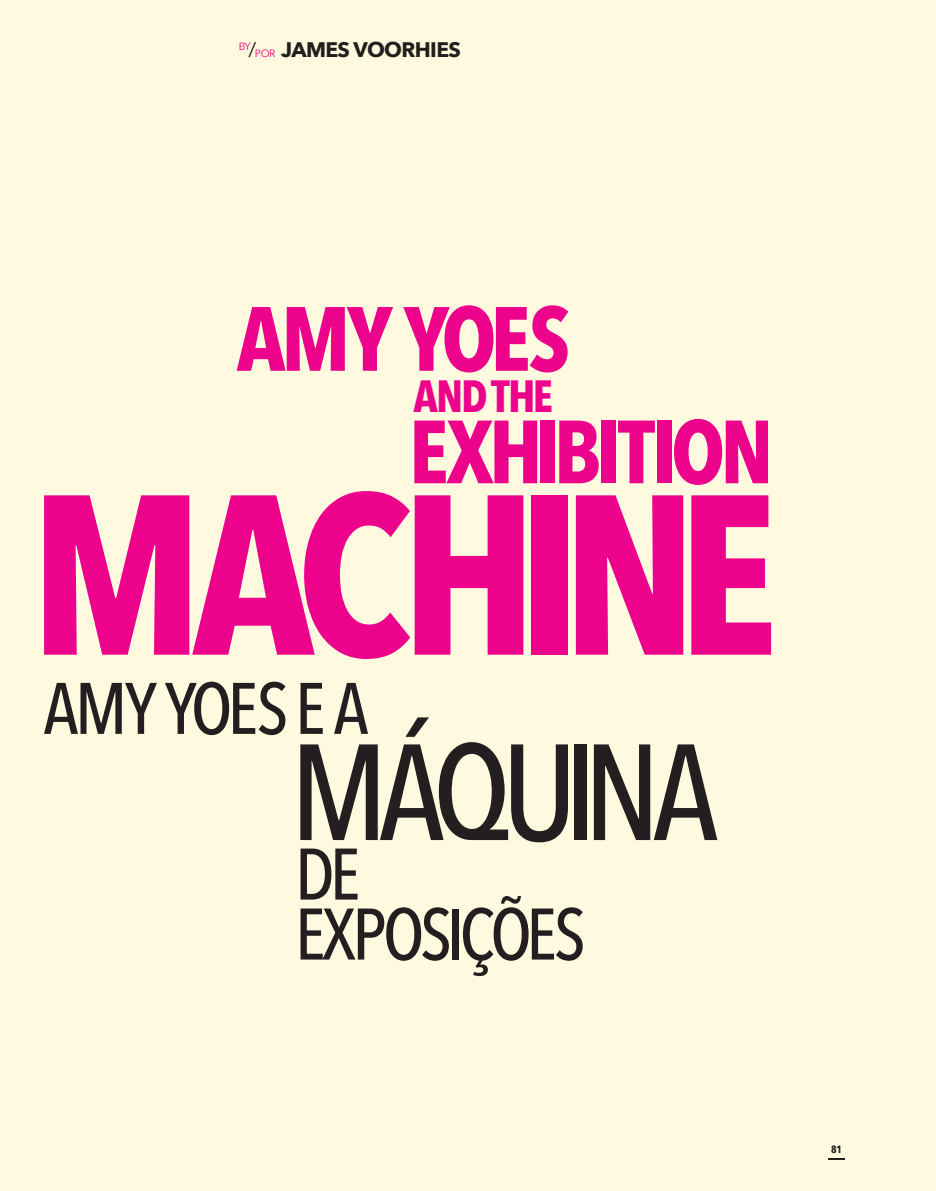
<style>
.page{position:relative;width:936px;height:1191px;background:#fff}
.page>*{position:absolute;margin:0;border:0;box-sizing:border-box;transform-origin:0 0}
.t1{font:700 225px "Avenir Next Condensed";letter-spacing:-.085em;color:#ed028c}
.t2{font:500 135px "Avenir Next Condensed";letter-spacing:-.08em;color:#231f20}
.t3{font:700 90px "Avenir Next Condensed";letter-spacing:-.05em;color:#ed028c}
.t4{font:700 88.5px "Avenir Next Condensed";letter-spacing:-.055em;color:#ed028c}
.t5{font:500 72px/60px "Avenir Next Condensed";letter-spacing:-.06em;color:#231f20}
.t6{font:700 45px "Avenir Next Condensed";letter-spacing:-.045em;color:#ed028c}
.t7{font:700 21px "Avenir Next";letter-spacing:-.03em;color:#231f20}
.t8{font:700 10.5px "Avenir Next Condensed";color:#231f20}
.s1{font-weight:400}
.s2{font-weight:400;font-size:10.5px;color:#ed028c}
</style>
<div class="page">
<div style="left:0;top:0;width:935px;height:1191px;background:#fef9df"></div>
<svg style="left:828px;top:1158px;width:16px;height:1px"></svg>
<p class="t7" style="left:238px;top:32px;width:224px"><sup>BY</sup><span class="s1">/</span><span class="s2">POR</span> JAMES VOORHIES</p>
<p class="t3" style="left:237px;top:284px;width:335px">AMY YOES</p>
<p class="t6" style="left:413px;top:368px;width:141px">AND THE</p>
<p class="t4" style="left:409px;top:398px;width:366px">EXHIBITION</p>
<h1 class="t1" style="left:30px;top:438px;width:749px">MACHINE</h1>
<p class="t5" style="left:43px;top:678px;width:327px">AMY YOES E A</p>
<h2 class="t2" style="left:290px;top:711px;width:430px">MÁQUINA</h2>
<p class="t5" style="left:295px;top:844px;width:292px">DE<br>EXPOSIÇÕES</p>
<p class="t8" style="left:831px;top:1143px;width:13px">81</p>
</div>
